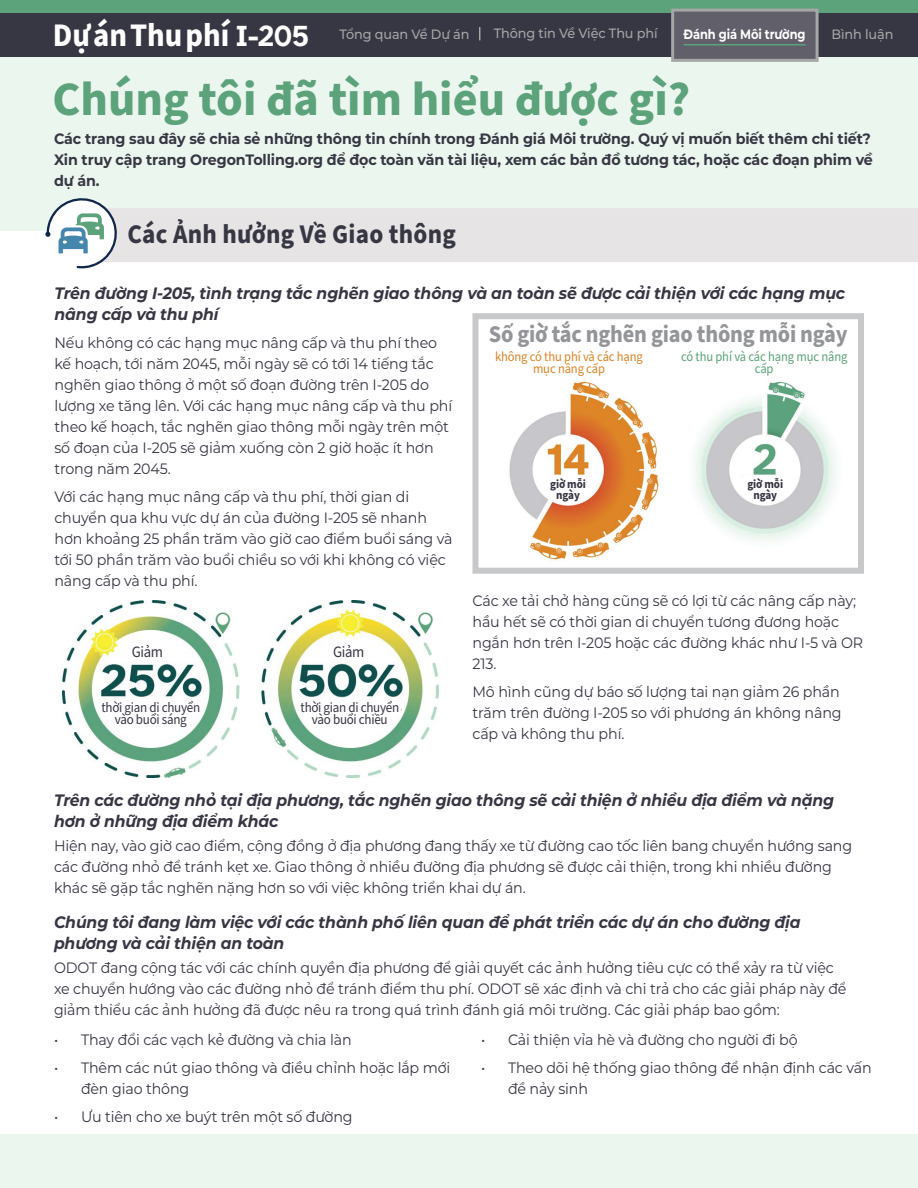
<style>
.page{position:relative;width:918px;height:1188px;background:#fff}
.page>*{position:absolute;margin:0;border:0;box-sizing:border-box;transform-origin:0 0}
.t1{font:700 48px "Source Sans Pro";color:#5ca27b}
.t2{font:700 33px "Source Sans Pro";color:#fff;scale:.93 1}
.t3{font:700 27px "Source Sans Pro";letter-spacing:.01em;color:#373643;scale:.93 1}
.t4{font:700 24px "Source Sans Pro";letter-spacing:-.01em;color:#939598;scale:.93 1}
.t5{font:italic 700 16.5px/21px "Montserrat";letter-spacing:-.01em;color:#373643;scale:.95 1}
.t6{font:15.75px "Source Sans Pro";letter-spacing:-.02em;color:#373643;scale:.93 1}
.Body{font:15px/21px "Montserrat";letter-spacing:-.01em;color:#373643;scale:.95 1}
.Body__1st_P{font:700 15px/21px "Montserrat";letter-spacing:-.01em;color:#373643;scale:.95 1}
.t7{font:14.1px/12.6px "Source Sans Pro";letter-spacing:-.02em;color:#373643;text-align:center;scale:.93 1}
.t8{font:500 13.5px "Montserrat";letter-spacing:-.01em;color:#a5a6a6;scale:.95 1}
.t9{font:13.5px/12px "Source Sans Pro";letter-spacing:-.01em;color:#dc8427;text-align:center;scale:.93 1}
.t10{font:13.5px/12px "Source Sans Pro";letter-spacing:-.01em;color:#5ca27b;text-align:center;scale:.93 1}
.t11{font:700 13.5px "Montserrat";letter-spacing:-.01em;color:#fff;scale:.85 1}
.t12{font:700 12px/10.5px "Source Sans Pro";letter-spacing:-.01em;color:#373643;text-align:center;scale:.93 1}
.s1{font-family:"Atkinson Hyperlegible";font-size:30px}
</style>
<div class="page">
<div style="left:0;top:57px;width:918px;height:173px;background:#ebf6ef"></div>
<div style="left:0;top:1134px;width:918px;height:54px;background:#ebf6ef"></div>
<div style="left:472px;top:313px;width:392px;height:261px;border:6px solid #c7c8ca"></div>
<img style="left:509px;top:380px;width:327px;height:181px">
<div style="left:0;top:0;width:918px;height:57px;background:#5ca27b"></div>
<div style="left:0;top:13px;width:918px;height:43px;background:#373643"></div>
<svg style="left:670px;top:8px;width:150px;height:54px"></svg>
<hr style="left:684px;top:44px;width:122px;height:2px;background:#5ca27b">
<svg style="left:479px;top:27px;width:1px;height:13px"></svg>
<div style="left:121px;top:208px;width:797px;height:54px;background:#e6e4e4"></div>
<svg style="left:45px;top:198px;width:76px;height:71px"></svg>
<svg style="left:540px;top:472px;width:56px;height:29px"></svg>
<svg style="left:737px;top:474px;width:56px;height:27px"></svg>
<img style="left:63px;top:600px;width:375px;height:177px">
<svg style="left:97px;top:698px;width:109px;height:34px"></svg>
<svg style="left:296px;top:698px;width:109px;height:34px"></svg>
<h2 class="t2" style="left:53px;top:12px;width:277px">Dự án Thu phí <span class="s1">I-2O5</span></h2>
<p class="t8" style="left:340px;top:25px;width:138px">Tổng quan Về Dự án</p>
<p class="t11" style="left:684px;top:24px;width:145px">Đánh giá Môi trường</p>
<p class="t8" style="left:832px;top:25px;width:67px">Bình luận</p>
<p class="t8" style="left:494px;top:24px;width:174px">Thông tin Về Việc Thu phí</p>
<h2 class="t1" style="left:52px;top:66px;width:639px">Chúng tôi đã tìm hiểu được gì?</h2>
<p class="Body__1st_P" style="left:54px;top:128px;width:864px">Các trang sau đây sẽ chia sẻ những thông tin chính trong Đánh giá Môi trường. Quý vị muốn biết thêm chi tiết?<br>Xin truy cập trang OregonTolling.org để đọc toàn văn tài liệu, xem các bản đồ tương tác, hoặc các đoạn phim về dự án.</p>
<p class="t3" style="left:127px;top:215px;width:355px">Các Ảnh hưởng Về Giao thông</p>
<h4 class="t5" style="left:54px;top:282px;width:834px">Trên đường I-205, tình trạng tắc nghẽn giao thông và an toàn sẽ được cải thiện với các hạng mục nâng cấp và thu phí</h4>
<p class="Body" style="left:54px;top:331px;width:420px">Nếu không có các hạng mục nâng cấp và thu phí theo kế hoạch, tới năm 2045, mỗi ngày sẽ có tới 14 tiếng tắc nghẽn giao thông ở một số đoạn đường trên I-205 do lượng xe tăng lên. Với các hạng mục nâng cấp và thu phí theo kế hoạch, tắc nghẽn giao thông mỗi ngày trên một số đoạn của I-205 sẽ giảm xuống còn 2 giờ hoặc ít hơn trong năm 2045.</p>
<p class="Body" style="left:54px;top:485px;width:421px">Với các hạng mục nâng cấp và thu phí, thời gian di chuyển qua khu vực dự án của đường I-205 sẽ nhanh hơn khoảng 25 phần trăm vào giờ cao điểm buổi sáng và tới 50 phần trăm vào buổi chiều so với khi không có việc nâng cấp và thu phí.</p>
<p class="Body" style="left:472px;top:590px;width:413px">Các xe tải chở hàng cũng sẽ có lợi từ các nâng cấp này; hầu hết sẽ có thời gian di chuyển tương đương hoặc ngắn hơn trên I-205 hoặc các đường khác như I-5 và OR 213.</p>
<p class="Body" style="left:472px;top:681px;width:390px">Mô hình cũng dự báo số lượng tai nạn giảm 26 phần trăm trên đường I-205 so với phương án không nâng cấp và không thu phí.</p>
<p class="t4" style="left:489px;top:318px;width:387px">Số giờ tắc nghẽn giao thông mỗi ngày</p>
<p class="t9" style="left:495px;top:350px;width:160px">không có thu phí và các hạng mục nâng cấp</p>
<p class="t10" style="left:681px;top:350px;width:180px">có thu phí và các hạng mục nâng cấp</p>
<p class="t12" style="left:550px;top:479px;width:40px">giờ mỗi ngày</p>
<p class="t12" style="left:747px;top:479px;width:40px">giờ mỗi ngày</p>
<p class="t6" style="left:132px;top:642px;width:35px">Giảm</p>
<p class="t6" style="left:333px;top:642px;width:35px">Giảm</p>
<p class="t7" style="left:101px;top:701px;width:108px">thời gian di chuyển vào buổi sáng</p>
<p class="t7" style="left:301px;top:701px;width:108px">thời gian di chuyển vào buổi chiều</p>
<h4 class="t5" style="left:54px;top:789px;width:823px">Trên các đường nhỏ tại địa phương, tắc nghẽn giao thông sẽ cải thiện ở nhiều địa điểm và nặng hơn ở những địa điểm khác</h4>
<p class="Body" style="left:54px;top:835px;width:842px">Hiện nay, vào giờ cao điểm, cộng đồng ở địa phương đang thấy xe từ đường cao tốc liên bang chuyển hướng sang các đường nhỏ để tránh kẹt xe. Giao thông ở nhiều đường địa phương sẽ được cải thiện, trong khi nhiều đường khác sẽ gặp tắc nghẽn nặng hơn so với việc không triển khai dự án.</p>
<h4 class="t5" style="left:54px;top:910px;width:787px">Chúng tôi đang làm việc với các thành phố liên quan để phát triển các dự án cho đường địa phương và cải thiện an toàn</h4>
<p class="Body" style="left:54px;top:956px;width:836px">ODOT đang cộng tác với các chính quyền địa phương để giải quyết các ảnh hưởng tiêu cực có thể xảy ra từ việc xe chuyển hướng vào các đường nhỏ để tránh điểm thu phí. ODOT sẽ xác định và chi trả cho các giải pháp này để giảm thiểu các ảnh hưởng đã được nêu ra trong quá trình đánh giá môi trường. Các giải pháp bao gồm:</p>
<p class="Body" style="left:54px;top:1029px;width:315px">• Thay đổi các vạch kẻ đường và chia làn</p>
<p class="Body" style="left:81px;top:1057px;width:390px;text-indent:-27px">• Thêm các nút giao thông và điều chỉnh hoặc lắp mới đèn giao thông</p>
<p class="Body" style="left:54px;top:1106px;width:316px">• Ưu tiên cho xe buýt trên một số đường</p>
<p class="Body" style="left:481px;top:1029px;width:335px">• Cải thiện vỉa hè và đường cho người đi bộ</p>
<p class="Body" style="left:508px;top:1057px;width:384px;text-indent:-27px">• Theo dõi hệ thống giao thông để nhận định các vấn đề nảy sinh</p>
</div>
